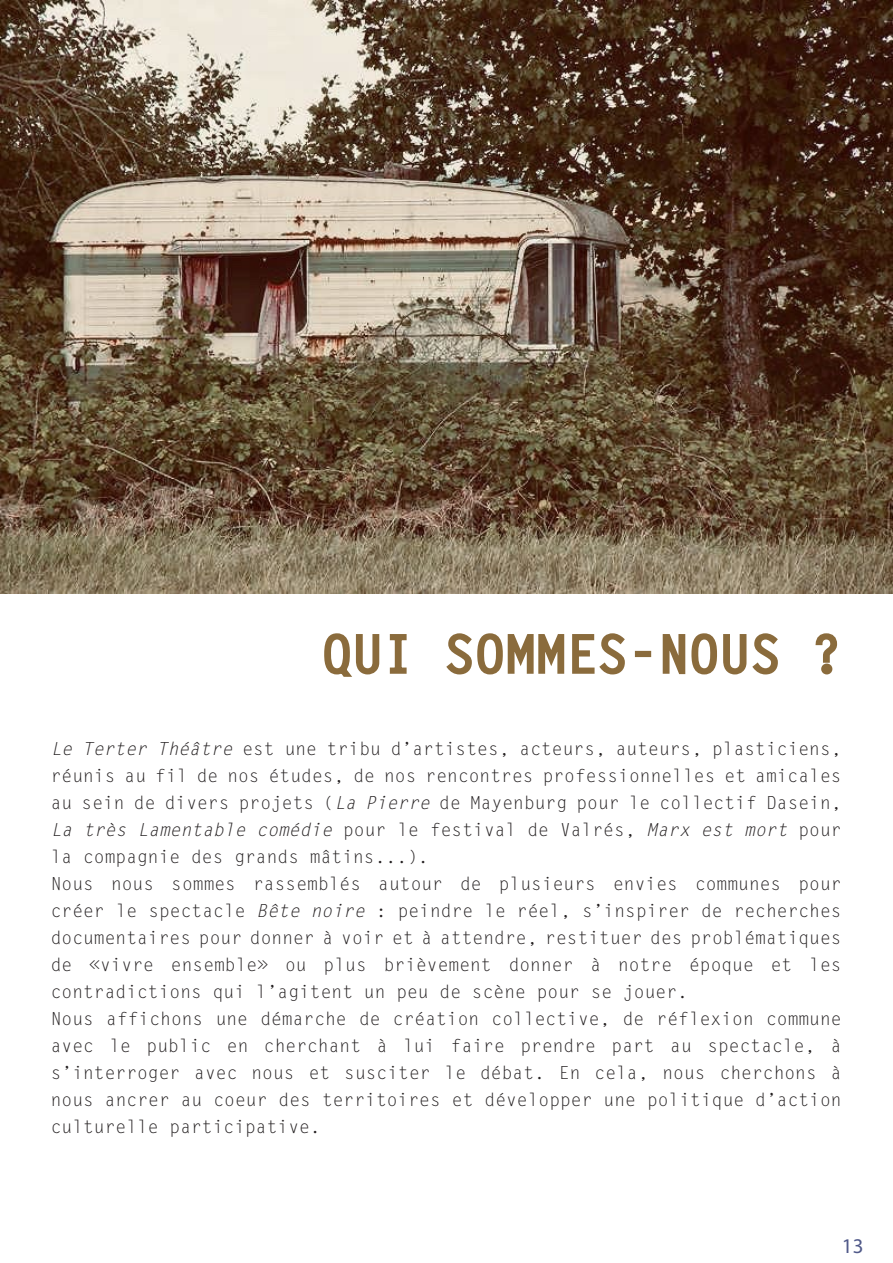
<style>
.page{position:relative;width:893px;height:1263px;background:#fff}
.page>*{position:absolute;margin:0;border:0;box-sizing:border-box;transform-origin:0 0}
.t1{font:700 51px "Letter Gothic Std";color:#8a6b3c}
.t2{font:21px "Myriad Pro";color:#505989}
.t3{font:18px/27px "Letter Gothic Std";color:#231f20;text-align:justify}
.s1{font-style:italic}
</style>
<div class="page">
<svg style="left:324px;top:633px;width:56px;height:44px"></svg>
<svg style="left:389px;top:634px;width:18px;height:40px"></svg>
<svg style="left:446px;top:633px;width:179px;height:42px"></svg>
<div style="left:635px;top:651px;width:16px;height:6px;border:3px solid #8a6b3c"></div>
<svg style="left:662px;top:633px;width:116px;height:42px"></svg>
<svg style="left:815px;top:633px;width:23px;height:42px"></svg>
<img style="left:0;top:0;width:892px;height:593px">
<p class="t1" style="left:322px;top:623px;width:522px">QUI SOMMES-NOUS ?</p>
<p class="t3" style="left:51px;top:736px;width:792px"><span class="s1">Le Terter Théâtre</span> est une tribu d’artistes, acteurs, auteurs, plasticiens, réunis au fil de nos études, de nos rencontres professionnelles et amicales au sein de divers projets (<span class="s1">La Pierre</span> de Mayenburg pour le collectif Dasein, <span class="s1">La très Lamentable comédie</span> p o u r l e fe s t i v a l d e V a l r é s , <span class="s1">Marx est mort</span> p o u r la compagnie des grands mâtins...).</p>
<p class="t3" style="left:51px;top:871px;width:792px">Nous nous sommes rassemblés autour de plusieurs envies communes pour créer le spectacle <span class="s1">Bête noire</span> : peindre le réel, s’inspirer de recherches documentaires pour donner à voir et à attendre, restituer des problématiques de «vivre ensemble» ou plus brièvement donner à notre époque et les contradictions qui l’agitent un peu de scène pour se jouer.</p>
<p class="t3" style="left:51px;top:1006px;width:792px">Nous affichons une démarche de création collective, de réflexion commune avec le public en cherchant à lui faire prendre part au spectacle, à s’interroger avec nous et susciter le débat. En cela, nous cherchons à nous ancrer au coeur des territoires et développer une politique d’action culturelle participative.</p>
<p class="t2" style="left:842px;top:1233px;width:23px">13</p>
</div>
